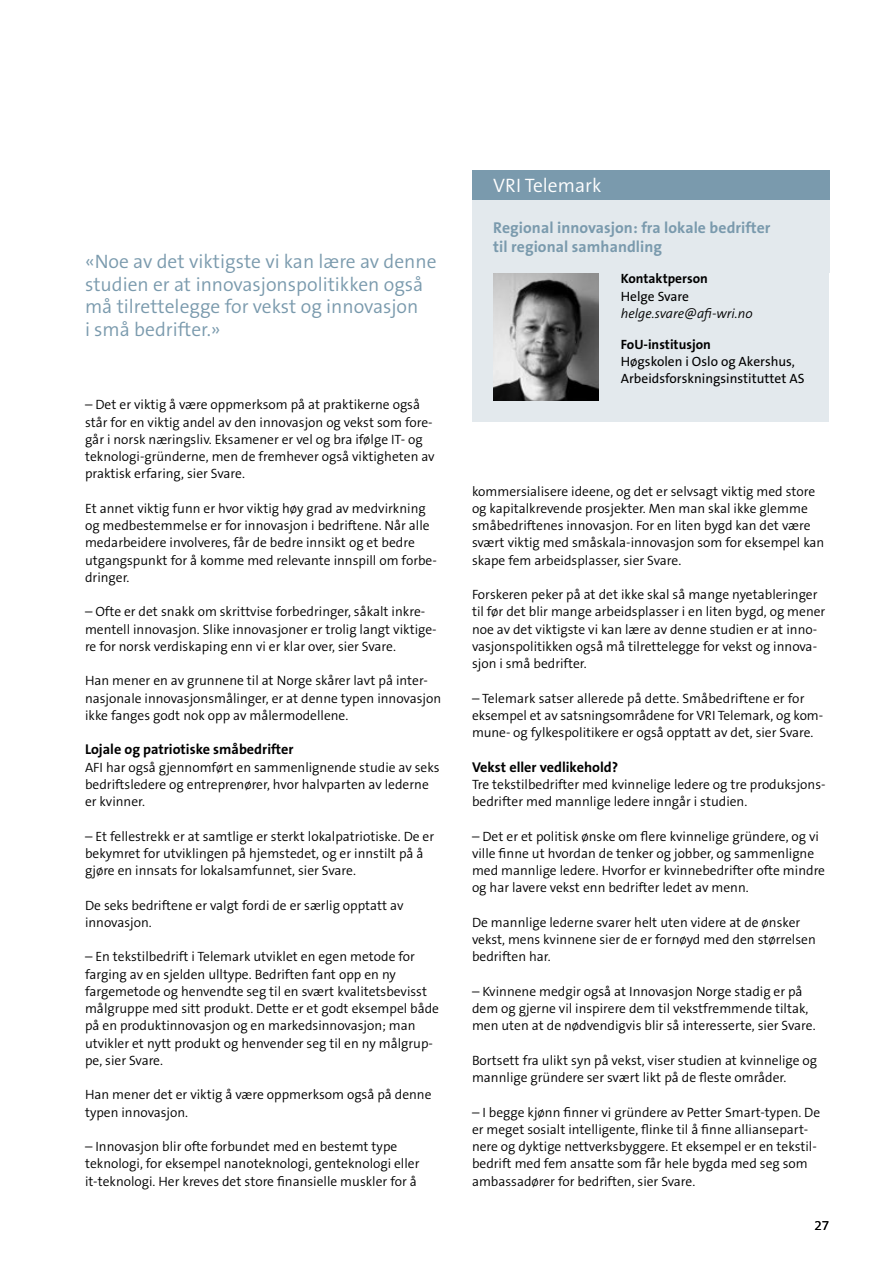
<style>
.page{position:relative;width:893px;height:1263px;background:#fff}
.page>*{position:absolute;margin:0;border:0;box-sizing:border-box;transform-origin:0 0}
.t1{font:300 19.5px/22.5px "The Sans B4";color:#7a9aad}
.t2{font:300 19.5px "The Sans B4";color:#fff}
.t3{font:700 15.75px/18.8px "The Sans B7";letter-spacing:.005em;color:#7a9aad}
.t4{font:700 14.25px "The Sans B7";color:#000}
.t5{font:300 13.5px/17.2px "The Sans B4";color:#000}
.t6{font:13.5px/17.2px "The Sans B5 Plain";color:#000}
.t7{font:700 13.5px "The Sans B7";color:#000}
.t8{font:italic 300 13.5px "The Sans B4";color:#000}
</style>
<div class="page">
<div style="left:472px;top:171px;width:149px;height:251px;background:#e3e9ed"></div>
<img style="left:493px;top:273px;width:106px;height:128px">
<div style="left:600px;top:171px;width:229px;height:251px;background:#e3e9ed"></div>
<div style="left:472px;top:170px;width:357px;height:30px;background:#7a9aad"></div>
<h1 class="t1" style="left:85px;top:251px;width:353px">«Noe av det viktigste vi kan lære av denne studien er at innovasjonspolitikken også må tilrettelegge for vekst og innovasjon<br>i små bedrifter.»</h1>
<p class="t5" style="left:85px;top:396px;width:351px">– Det er viktig å være oppmerksom på at praktikerne også står for en viktig andel av den innovasjon og vekst som fore&shy;går i norsk næringsliv. Eksamener er vel og bra ifølge IT- og teknologi-gründerne, men de fremhever også viktigheten av praktisk erfaring, sier Svare.</p>
<p class="t5" style="left:85px;top:500px;width:353px">Et annet viktig funn er hvor viktig høy grad av medvirkning og medbestemmelse er for innovasjon i bedriftene. Når alle medarbeidere involveres, får de bedre innsikt og et bedre utgangspunkt for å komme med relevante innspill om forbe&shy;dringer.</p>
<p class="t5" style="left:85px;top:604px;width:353px">– Ofte er det snakk om skrittvise forbedringer, såkalt inkre&shy;mentell innovasjon. Slike innovasjoner er trolig langt viktige&shy;re for norsk verdiskaping enn vi er klar over, sier Svare.</p>
<p class="t5" style="left:85px;top:673px;width:358px">Han mener en av grunnene til at Norge skårer lavt på inter&shy;nasjonale innovasjonsmålinger, er at denne typen innovasjon ikke fanges godt nok opp av målermodellene.</p>
<p class="t4" style="left:85px;top:742px;width:210px">Lojale og patriotiske småbedrifter</p>
<p class="t5" style="left:85px;top:759px;width:356px">AFI har også gjennomført en sammenlignende studie av seks bedriftsledere og entreprenører, hvor halvparten av lederne er kvinner.</p>
<p class="t5" style="left:85px;top:828px;width:351px">– Et fellestrekk er at samtlige er sterkt lokalpatriotiske. De er bekymret for utviklingen på hjemstedet, og er innstilt på å gjøre en innsats for lokalsamfunnet, sier Svare.</p>
<p class="t5" style="left:85px;top:897px;width:320px">De seks bedriftene er valgt fordi de er særlig opptatt av innovasjon.</p>
<p class="t5" style="left:85px;top:949px;width:356px">– En tekstilbedrift i Telemark utviklet en egen metode for farging av en sjelden ulltype. Bedriften fant opp en ny fargemetode og henvendte seg til en svært kvalitetsbevisst målgruppe med sitt produkt. Dette er et godt eksempel både på en produktinnovasjon og en markedsinnovasjon; man utvikler et nytt produkt og henvender seg til en ny målgrup&shy;pe, sier Svare.</p>
<p class="t5" style="left:85px;top:1087px;width:348px">Han mener det er viktig å være oppmerksom også på denne typen innovasjon.</p>
<p class="t5" style="left:85px;top:1138px;width:336px">– Innovasjon blir ofte forbundet med en bestemt type teknologi, for eksempel nanoteknologi, genteknologi eller it-teknologi. Her kreves det store finansielle muskler for å</p>
<h1 class="t2" style="left:493px;top:175px;width:110px">VRI Telemark</h1>
<p class="t3" style="left:493px;top:219px;width:279px">Regional innovasjon: fra lokale bedrifter til regional samhandling</p>
<p class="t7" style="left:621px;top:271px;width:89px">Kontaktperson</p>
<p class="t6" style="left:621px;top:288px;width:70px">Helge Svare</p>
<p class="t8" style="left:621px;top:306px;width:133px">helge.svare@afi-wri.no</p>
<p class="t7" style="left:621px;top:337px;width:91px">FoU-institusjon</p>
<p class="t6" style="left:621px;top:353px;width:185px">Høgskolen i Oslo og Akershus,<br>Arbeidsforskningsinstituttet AS</p>
<p class="t5" style="left:472px;top:483px;width:354px">kommersialisere ideene, og det er selvsagt viktig med store og kapitalkrevende prosjekter. Men man skal ikke glemme småbedriftenes innovasjon. For en liten bygd kan det være svært viktig med småskala-innovasjon som for eksempel kan skape fem arbeidsplasser, sier Svare.</p>
<p class="t5" style="left:472px;top:586px;width:355px">Forskeren peker på at det ikke skal så mange nyetableringer til før det blir mange arbeidsplasser i en liten bygd, og mener noe av det viktigste vi kan lære av denne studien er at inno&shy;vasjonspolitikken også må tilrettelegge for vekst og innova&shy;sjon i små bedrifter.</p>
<p class="t5" style="left:472px;top:690px;width:353px">– Telemark satser allerede på dette. Småbedriftene er for eksempel et av satsningsområdene for VRI Telemark, og kom&shy;mune- og fylkespolitikere er også opptatt av det, sier Svare.</p>
<p class="t4" style="left:472px;top:759px;width:148px">Vekst eller vedlikehold?</p>
<p class="t5" style="left:472px;top:776px;width:355px">Tre tekstilbedrifter med kvinnelige ledere og tre produksjons&shy;bedrifter med mannlige ledere inngår i studien.</p>
<p class="t5" style="left:472px;top:828px;width:355px">– Det er et politisk ønske om flere kvinnelige gründere, og vi ville finne ut hvordan de tenker og jobber, og sammenligne med mannlige ledere. Hvorfor er kvinnebedrifter ofte mindre og har lavere vekst enn bedrifter ledet av menn.</p>
<p class="t5" style="left:472px;top:914px;width:345px">De mannlige lederne svarer helt uten videre at de ønsker vekst, mens kvinnene sier de er fornøyd med den størrelsen bedriften har.</p>
<p class="t5" style="left:472px;top:983px;width:345px">– Kvinnene medgir også at Innovasjon Norge stadig er på dem og gjerne vil inspirere dem til vekstfremmende tiltak, men uten at de nødvendigvis blir så interesserte, sier Svare.</p>
<p class="t5" style="left:472px;top:1052px;width:347px">Bortsett fra ulikt syn på vekst, viser studien at kvinnelige og mannlige gründere ser svært likt på de fleste områder.</p>
<p class="t5" style="left:472px;top:1104px;width:350px">– I begge kjønn finner vi gründere av Petter Smart-typen. De er meget sosialt intelligente, flinke til å finne alliansepart&shy;nere og dyktige nettverksbyggere. Et eksempel er en tekstil&shy;bedrift med fem ansatte som får hele bygda med seg som ambassadører for bedriften, sier Svare.</p>
<p class="t5" style="left:814px;top:1218px;width:16px">27</p>
</div>
